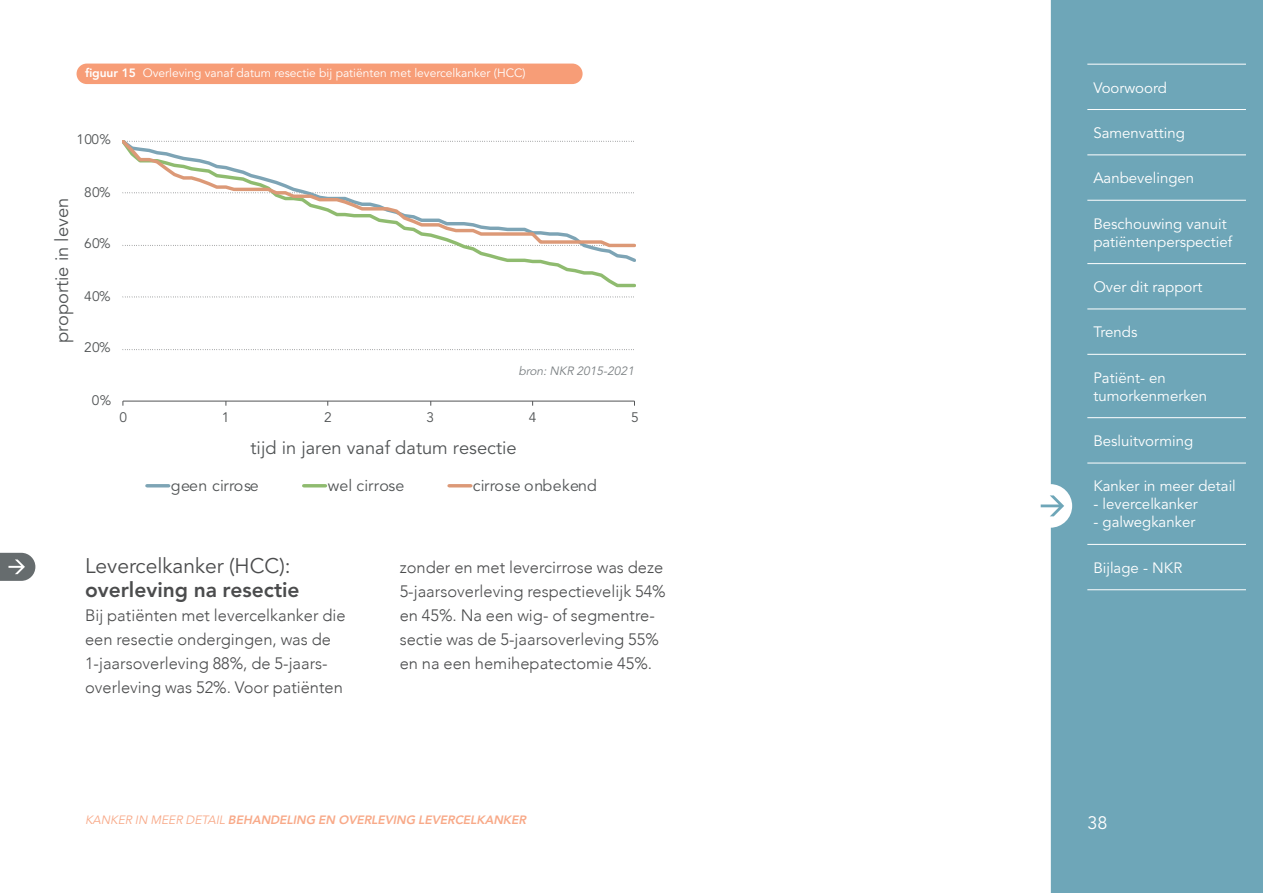
<style>
.page{position:relative;width:1263px;height:893px;background:#fff}
.page>*{position:absolute;margin:0;border:0;box-sizing:border-box;transform-origin:0 0}
.t1{font:21px "Avenir LT Std";color:#4b4c4d}
.t2{font:800 21px "Avenir LT Std";color:#4b4c4d}
.t3{font:18.3px "Avenir LT Std";color:#515455}
.t4{font:18px "Avenir LT Std";color:#fff}
.t5{font:300 16.5px/24px "Avenir";color:#4b4c4d}
.t6{font:16.05px "Avenir LT Std";letter-spacing:.015em;color:#515455}
.t7{font:15px/18px "Avenir LT Std";color:#fff}
.t8{font:13.8px "Avenir LT Std";letter-spacing:.025em;color:#515455}
.t9{font:12px "Avenir LT Std";color:#fff}
.t10{font:italic 800 12px "Avenir LT Std";color:#f8a988}
.t11{font:italic 12px "Avenir LT Std";color:#7b8083}
.s1{font-weight:800}
.s2{font-weight:400}
</style>
<div class="page">
<div style="left:1050px;top:0;width:213px;height:893px;background:#6ea6b8"></div>
<hr style="left:1087px;top:64px;width:159px;height:1px;background:#fff">
<hr style="left:1087px;top:109px;width:159px;height:1px;background:#fff">
<hr style="left:1087px;top:154px;width:159px;height:1px;background:#fff">
<hr style="left:1087px;top:200px;width:159px;height:1px;background:#fff">
<hr style="left:1087px;top:263px;width:159px;height:1px;background:#fff">
<hr style="left:1087px;top:309px;width:159px;height:1px;background:#fff">
<hr style="left:1087px;top:354px;width:159px;height:1px;background:#fff">
<hr style="left:1087px;top:417px;width:159px;height:1px;background:#fff">
<hr style="left:1087px;top:463px;width:159px;height:1px;background:#fff">
<hr style="left:1087px;top:544px;width:159px;height:1px;background:#fff">
<hr style="left:1087px;top:589px;width:159px;height:1px;background:#fff">
<div style="left:77px;top:64px;width:506px;height:20px;background:#f79d77;border-radius:10px"></div>
<svg style="left:0;top:553px;width:35px;height:28px"></svg>
<svg style="left:122px;top:296px;width:512px;height:54px"></svg>
<hr style="left:123px;top:401px;width:511px;height:1px;background:#525456">
<svg style="left:467px;top:249px;width:168px;height:39px"></svg>
<svg style="left:122px;top:141px;width:513px;height:108px"></svg>
<hr style="left:147px;top:484px;width:22px;height:3px;background:#7da4b5">
<hr style="left:304px;top:484px;width:21px;height:3px;background:#8fbb6f">
<hr style="left:449px;top:484px;width:22px;height:3px;background:#dc9977">
<div style="left:1028px;top:484px;width:44px;height:44px;background:#fff;border-radius:50%"></div>
<svg style="left:1041px;top:495px;width:23px;height:21px"></svg>
<p class="t9" style="left:85px;top:66px;width:442px"><span class="s1">figuur 15</span> Overleving vanaf datum resectie bij patiënten met levercelkanker (HCC)</p>
<p class="t8" style="left:77px;top:131px;width:36px">100%</p>
<p class="t3" style="left:51px;top:343px;width:147px;rotate:-90deg">proportie in leven</p>
<p class="t8" style="left:84px;top:184px;width:28px">80%</p>
<p class="t8" style="left:84px;top:236px;width:28px">60%</p>
<p class="t8" style="left:84px;top:288px;width:28px">40%</p>
<p class="t8" style="left:84px;top:340px;width:28px">20%</p>
<p class="t8" style="left:92px;top:392px;width:21px">0%</p>
<p class="t11" style="left:518px;top:364px;width:120px">bron:NKR 2015-2021</p>
<p class="t8" style="left:120px;top:410px;width:9px">0</p>
<p class="t8" style="left:222px;top:410px;width:9px">1</p>
<p class="t8" style="left:324px;top:410px;width:9px">2</p>
<p class="t8" style="left:426px;top:410px;width:9px">3</p>
<p class="t8" style="left:529px;top:410px;width:9px">4</p>
<p class="t8" style="left:631px;top:410px;width:9px">5</p>
<p class="t3" style="left:251px;top:437px;width:268px">tijd in jaren vanaf datum resectie</p>
<p class="t6" style="left:171px;top:476px;width:89px">geen cirrose</p>
<p class="t6" style="left:328px;top:476px;width:78px">wel cirrose</p>
<p class="t6" style="left:473px;top:476px;width:126px">cirrose onbekend</p>
<p class="t1" style="left:85px;top:554px;width:207px">Levercelkanker (HCC):</p>
<p class="t2" style="left:85px;top:578px;width:216px">overleving na resectie</p>
<p class="t5" style="left:85px;top:604px;width:262px">Bij patiënten met levercelkanker die een resectie ondergingen, was de 1-jaarsoverleving 88%, de 5-jaars&shy;overleving was 52%. Voor patiënten</p>
<p class="t5" style="left:400px;top:556px;width:267px">zonder en met levercirrose was deze 5-jaarsoverleving respectievelijk 54% en 45%. Na een wig- of segmentre&shy;sectie was de 5-jaarsoverleving 55% en na een hemihepatectomie 45%.</p>
<p class="t10" style="left:85px;top:813px;width:445px"><span class="s2">KANKER IN MEER DETAIL</span> BEHANDELING EN OVERLEVING LEVERCELKANKER</p>
<p class="t7" style="left:1093px;top:79px;width:75px">Voorwoord</p>
<p class="t7" style="left:1093px;top:124px;width:93px">Samenvatting</p>
<p class="t7" style="left:1093px;top:169px;width:102px">Aanbevelingen</p>
<p class="t7" style="left:1093px;top:215px;width:140px">Beschouwing vanuit patiëntenperspectief</p>
<p class="t7" style="left:1093px;top:278px;width:111px">Over dit rapport</p>
<p class="t7" style="left:1093px;top:324px;width:46px">Trends</p>
<p class="t7" style="left:1093px;top:369px;width:115px">Patiënt- en tumorkenmerken</p>
<p class="t7" style="left:1093px;top:432px;width:101px">Besluitvorming</p>
<p class="t7" style="left:1093px;top:478px;width:144px">Kanker in meer detail</p>
<p class="t7" style="left:1093px;top:496px;width:106px">- levercelkanker</p>
<p class="t7" style="left:1093px;top:514px;width:103px">- galwegkanker</p>
<p class="t7" style="left:1093px;top:559px;width:90px">Bijlage - NKR</p>
<p class="t4" style="left:1087px;top:812px;width:22px">38</p>
</div>
